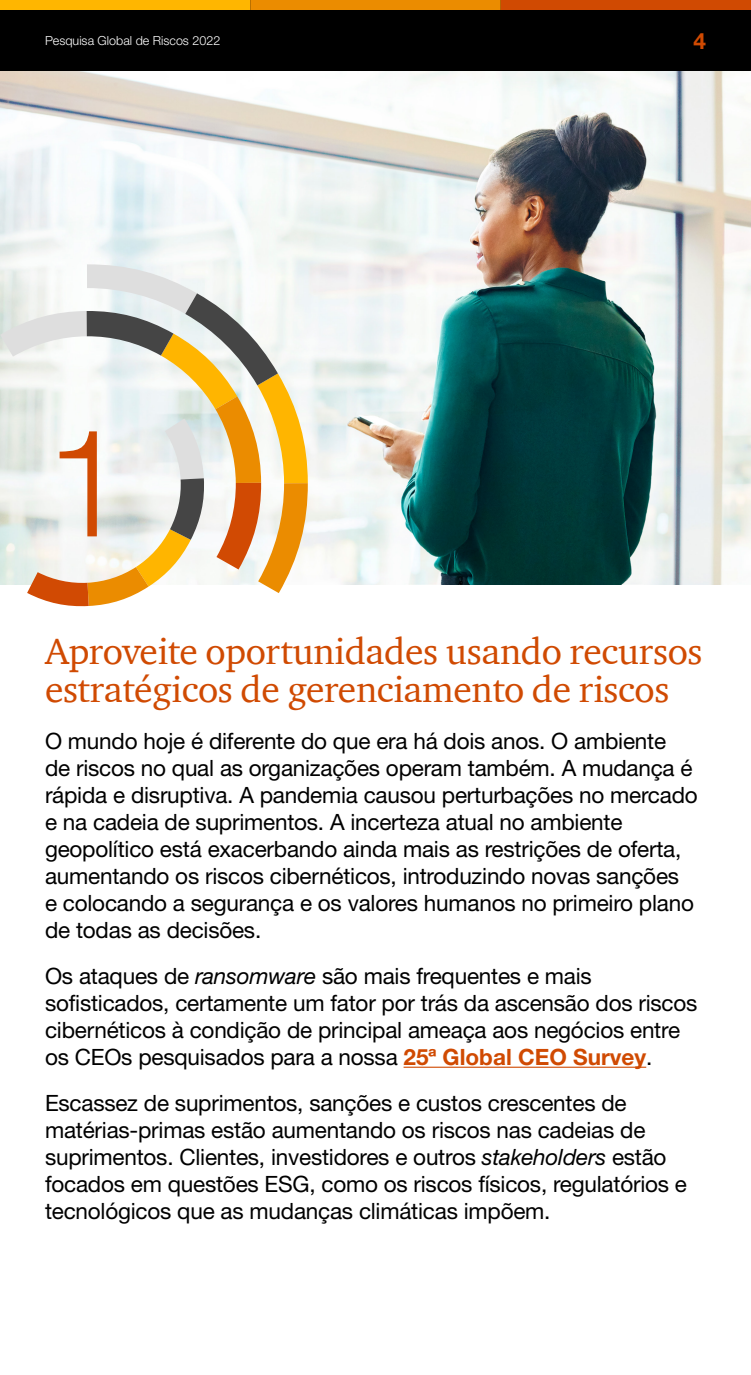
<style>
.page{position:relative;width:751px;height:1375px;background:#fff}
.page>*{position:absolute;margin:0;border:0;box-sizing:border-box;transform-origin:0 0}
.t1{font:300 150px "Helvetica Neue";color:#d04a02}
.t2{font:37.5px/37.5px "ITC Charter Com";letter-spacing:-.01em;color:#d04a02}
.t3{font:22.5px/27px "Helvetica Neue";letter-spacing:-.01em;color:#000}
.t4{font:700 22.5px "Helvetica Neue";color:#d04a02}
.t5{font:300 12.5px "Helvetica Neue";color:#fff}
.s1{font-style:italic}
.s2{font-weight:700;color:#d04a02}
</style>
<div class="page">
<img style="left:0;top:71px;width:750px;height:514px">
<svg style="left:0;top:264px;width:308px;height:343px"></svg>
<hr style="left:403px;top:1067px;width:242px;height:1px;background:#d04a02">
<div style="left:0;top:0;width:750px;height:71px;background:#000"></div>
<div style="left:0;top:0;width:250px;height:10px;background:#ffb600"></div>
<div style="left:500px;top:0;width:250px;height:10px;background:#d04a02"></div>
<div style="left:250px;top:0;width:250px;height:10px;background:#eb8c00"></div>
<p class="t5" style="left:45px;top:33px;width:177px">Pesquisa Global de Riscos 2022</p>
<p class="t4" style="left:692px;top:27px;width:14px">4</p>
<h1 class="t1" style="left:45px;top:391px;width:85px">1</h1>
<h2 class="t2" style="left:45px;top:632px;width:658px">Aproveite oportunidades usando recursos estratégicos de gerenciamento de riscos</h2>
<p class="t3" style="left:45px;top:727px;width:653px">O mundo hoje é diferente do que era há dois anos. O ambiente<br>de riscos no qual as organizações operam também. A mudança é rápida e disruptiva. A pandemia causou perturbações no mercado e na cadeia de suprimentos. A incerteza atual no ambiente geopolítico está exacerbando ainda mais as restrições de oferta, aumentando os riscos cibernéticos, introduzindo novas sanções<br>e colocando a segurança e os valores humanos no primeiro plano de todas as decisões.</p>
<p class="t3" style="left:45px;top:962px;width:653px">Os ataques de <span class="s1">ransomware</span> são mais frequentes e mais sofisticados, certamente um fator por trás da ascensão dos riscos cibernéticos à condição de principal ameaça aos negócios entre os CEOs pesquisados para a nossa <span class="s2">25ª Global CEO Survey</span>.</p>
<p class="t3" style="left:45px;top:1089px;width:643px">Escassez de suprimentos, sanções e custos crescentes de matérias-primas estão aumentando os riscos nas cadeias de suprimentos. Clientes, investidores e outros <span class="s1">stakeholders</span> estão focados em questões ESG, como os riscos físicos, regulatórios e tecnológicos que as mudanças climáticas impõem.</p>
</div>
